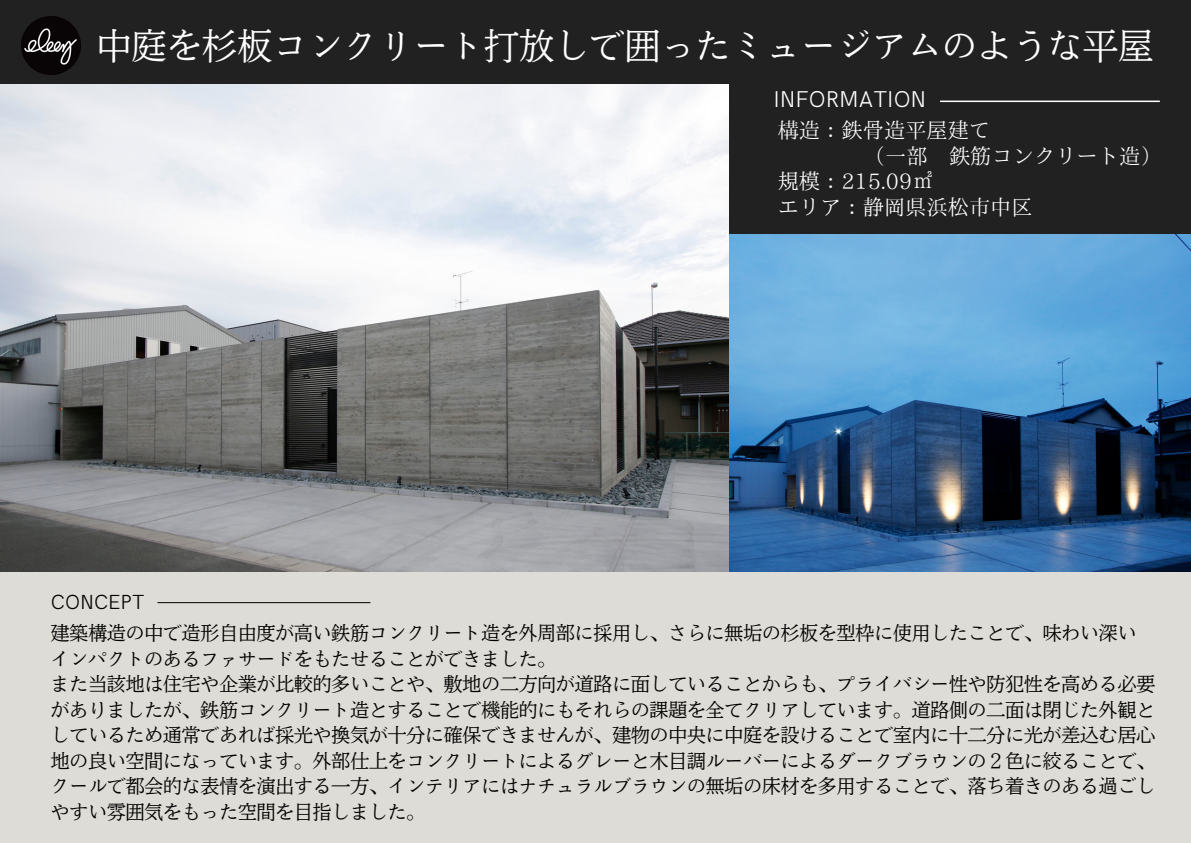
<style>
.page{position:relative;width:1191px;height:843px;background:#fff}
.page>*{position:absolute;margin:0;border:0;box-sizing:border-box;transform-origin:0 0}
.t1{font:34.9px "Nud Motoya Mincho Std W2 b";letter-spacing:.01em;color:#fff}
.t2{font:300 22.9px "HK Grotesk";color:#fff}
.t3{font:21.3px "IP Aex Mincho";color:#fff}
.t4{font:300 20.4px "HK Grotesk";color:#000}
.t5{font:18.7px/25.5px "Nud Motoya Mincho Std W2 b";color:#000;text-align:justify}
</style>
<div class="page">
<div style="left:0;top:570px;width:1190px;height:272px;background:#dddcd6"></div>
<hr style="left:158px;top:602px;width:212px;height:1px;background:#000">
<div style="left:0;top:0;width:1190px;height:234px;background:#212121"></div>
<hr style="left:940px;top:100px;width:219px;height:2px;background:#fff">
<img style="left:22px;top:16px;width:58px;height:59px">
<img style="left:729px;top:234px;width:461px;height:337px">
<img style="left:0;top:84px;width:728px;height:487px">
<p class="t1" style="left:97px;top:28px;width:1058px">中庭を杉板コンクリート打放しで囲ったミュージアムのような平屋</p>
<p class="t4" style="left:51px;top:590px;width:95px">CONCEPT</p>
<p class="t2" style="left:773px;top:86px;width:154px">INFORMATION</p>
<p class="t3" style="left:777px;top:119px;width:214px">構造：鉄骨造平屋建て</p>
<p class="t3" style="left:863px;top:145px;width:299px">（一部 鉄筋コンクリート造）</p>
<p class="t3" style="left:777px;top:170px;width:157px">規模：215.09㎡</p>
<p class="t3" style="left:777px;top:196px;width:256px">エリア：静岡県浜松市中区</p>
<p class="t5" style="left:51px;top:620px;width:1086px">建築構造の中で造形自由度が高い鉄筋コンクリート造を外周部に採用し、さらに無垢の杉板を型枠に使用したことで、味わい深い</p>
<p class="t5" style="left:51px;top:645px;width:506px">インパクトのあるファサードをもたせることができました。</p>
<p class="t5" style="left:51px;top:671px;width:1105px">また当該地は住宅や企業が比較的多いことや、敷地の二方向が道路に面していることからも、プライバシー性や防犯性を高める必要がありましたが、鉄筋コンクリート造とすることで機能的にもそれらの課題を全てクリアしています。道路側の二面は閉じた外観としているため通常であれば採光や換気が十分に確保できませんが、建物の中央に中庭を設けることで室内に十二分に光が差込む居心地の良い空間になっています。外部仕上をコンクリートによるグレーと木目調ルーバーによるダークブラウンの２色に絞ることで、クールで都会的な表情を演出する一方、インテリアにはナチュラルブラウンの無垢の床材を多用することで、落ち着きのある過ごしやすい雰囲気をもった空間を目指しました。</p>
</div>
